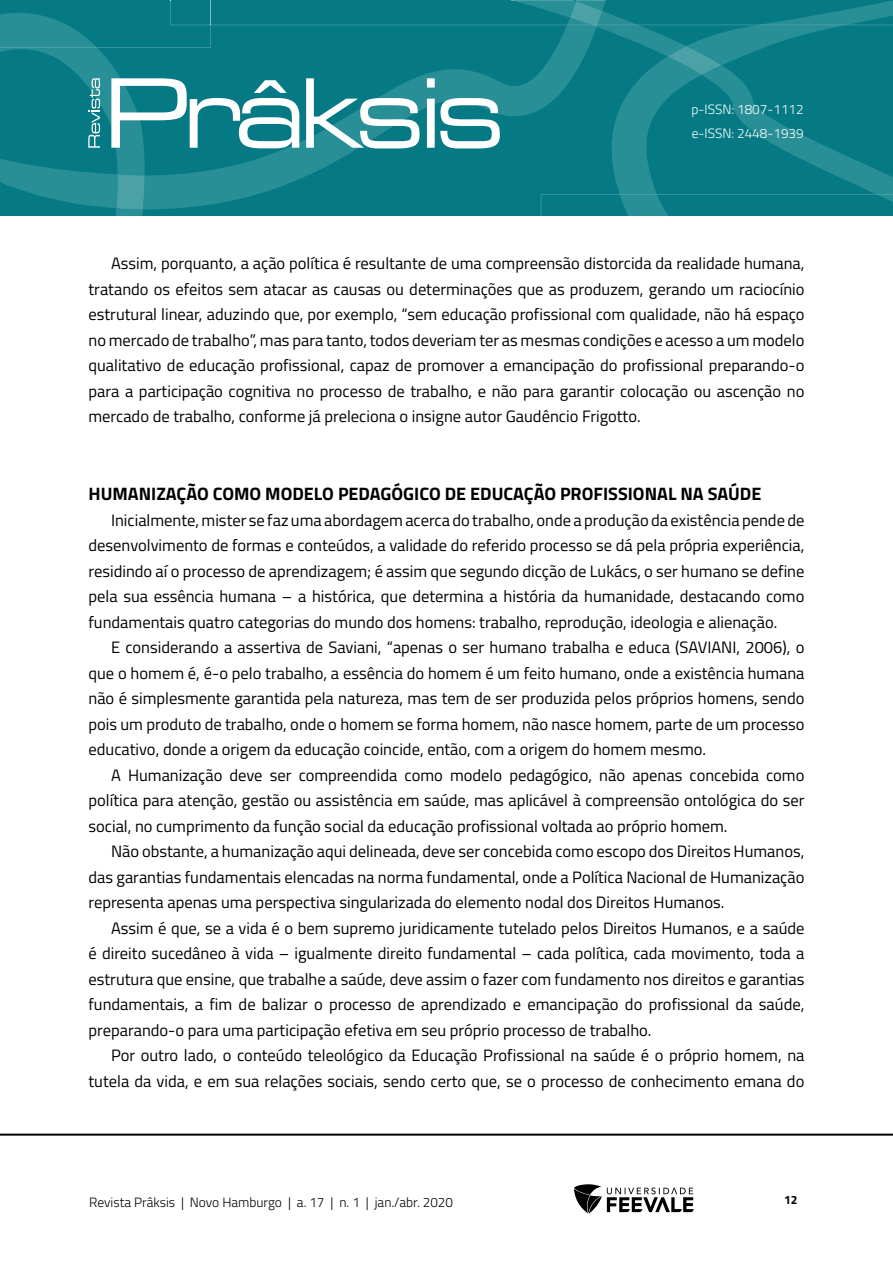
<style>
.page{position:relative;width:893px;height:1263px;background:#fff}
.page>*{position:absolute;margin:0;border:0;box-sizing:border-box;transform-origin:0 0}
.TITILO_1{font:700 18px "Titillium Web";color:#000}
.Corpo_de_texto{font:16.5px/25.5px "Titillium Web";color:#000;text-align:justify}
.t1{font:300 13.5px "Titillium Web";color:#000}
.t2{font:300 13.5px/24px "Titillium Web";color:#fff}
.t3{font:700 12px "Titillium Web";color:#000}
</style>
<div class="page">
<hr style="left:0;top:1133px;width:893px;height:3px;background:#000">
<svg style="left:574px;top:1184px;width:120px;height:29px"></svg>
<svg style="left:0;top:0;width:893px;height:216px;background:#19858e"></svg>
<p class="t2" style="left:691px;top:97px;width:114px">p-ISSN: 1807-1112 e-ISSN: 2448-1939</p>
<p class="Corpo_de_texto" style="left:88px;top:250px;width:717px;text-indent:22px">Assim, porquanto, a ação política é resultante de uma compreensão distorcida da realidade humana, tratando os efeitos sem atacar as causas ou determinações que as produzem, gerando um raciocínio estrutural linear, aduzindo que, por exemplo, “sem educação profissional com qualidade, não há espaço no mercado de trabalho”, mas para tanto, todos deveriam ter as mesmas condições e acesso a um modelo qualitativo de educação profissional, capaz de promover a emancipação do profissional preparando-o para a participação cognitiva no processo de trabalho, e não para garantir colocação ou ascenção no mercado de trabalho, conforme já preleciona o insigne autor Gaudêncio Frigotto.</p>
<p class="TITILO_1" style="left:88px;top:480px;width:674px">HUMANIZAÇÃO COMO MODELO PEDAGÓGICO DE EDUCAÇÃO PROFISSIONAL NA SAÚDE</p>
<p class="Corpo_de_texto" style="left:88px;top:506px;width:717px;text-indent:22px">Inicialmente, mister se faz uma abordagem acerca do trabalho, onde a produção da existência pende de desenvolvimento de formas e conteúdos, a validade do referido processo se dá pela própria experiência, residindo aí o processo de aprendizagem; é assim que segundo dicção de Lukács, o ser humano se define pela sua essência humana – a histórica, que determina a história da humanidade, destacando como fundamentais quatro categorias do mundo dos homens: trabalho, reprodução, ideologia e alienação.</p>
<p class="Corpo_de_texto" style="left:88px;top:634px;width:718px;text-indent:22px">E considerando a assertiva de Saviani, “apenas o ser humano trabalha e educa (SAVIANI, 2006), o que o homem é, é-o pelo trabalho, a essência do homem é um feito humano, onde a existência humana não é simplesmente garantida pela natureza, mas tem de ser produzida pelos próprios homens, sendo pois um produto de trabalho, onde o homem se forma homem, não nasce homem, parte de um processo educativo, donde a origem da educação coincide, então, com a origem do homem mesmo.</p>
<p class="Corpo_de_texto" style="left:88px;top:761px;width:717px;text-indent:22px">A Humanização deve ser compreendida como modelo pedagógico, não apenas concebida como política para atenção, gestão ou assistência em saúde, mas aplicável à compreensão ontológica do ser social, no cumprimento da função social da educação profissional voltada ao próprio homem.</p>
<p class="Corpo_de_texto" style="left:88px;top:838px;width:717px;text-indent:22px">Não obstante, a humanização aqui delineada, deve ser concebida como escopo dos Direitos Humanos, das garantias fundamentais elencadas na norma fundamental, onde a Política Nacional de Humanização representa apenas uma perspectiva singularizada do elemento nodal dos Direitos Humanos.</p>
<p class="Corpo_de_texto" style="left:88px;top:914px;width:717px;text-indent:22px">Assim é que, se a vida é o bem supremo juridicamente tutelado pelos Direitos Humanos, e a saúde é direito sucedâneo à vida – igualmente direito fundamental – cada política, cada movimento, toda a estrutura que ensine, que trabalhe a saúde, deve assim o fazer com fundamento nos direitos e garantias fundamentais, a fim de balizar o processo de aprendizado e emancipação do profissional da saúde, preparando-o para uma participação efetiva em seu próprio processo de trabalho.</p>
<p class="Corpo_de_texto" style="left:88px;top:1042px;width:717px;text-align:right">Por outro lado, o conteúdo teleológico da Educação Profissional na saúde é o próprio homem, na tutela da vida, e em sua relações sociais, sendo certo que, se o processo de conhecimento emana do</p>
<p class="t1" style="left:89px;top:1192px;width:365px">Revista Prâksis | Novo Hamburgo | a. 17 | n. 1 | jan./abr. 2020</p>
<p class="t3" style="left:784px;top:1190px;width:15px">12</p>
</div>
